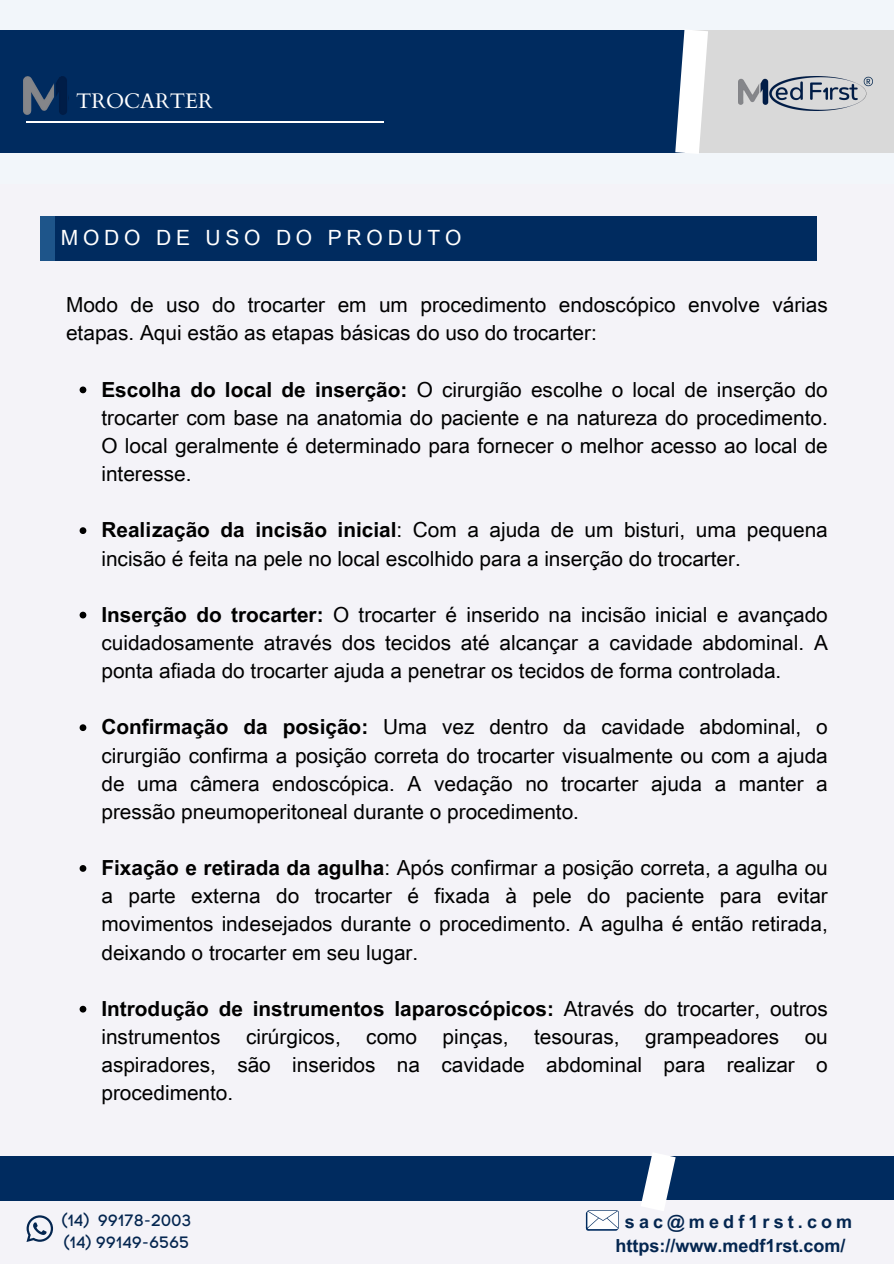
<style>
.page{position:relative;width:894px;height:1264px;background:#fff}
.page>*{position:absolute;margin:0;border:0;box-sizing:border-box;transform-origin:0 0}
.t1{font:21px "Arial Unicode MS";letter-spacing:.23em;color:#fff}
.t2{font:21px "Cardo";color:#fff}
.t3{font:20.85px/28.2px "Arial Unicode MS";color:#000;text-align:justify}
.t4{font:700 18px "Arial Unicode MS";color:#042650}
.t5{font:700 18px "Arial Unicode MS";letter-spacing:.23em;color:#042650}
.t6{font:16.35px "Code Pro Normal LC";color:#042650}
.s1{font-weight:700}
</style>
<div class="page">
<div style="left:0;top:0;width:893px;height:1263px;background:#f4f3f8"></div>
<div style="left:0;top:30px;width:694px;height:123px;background:#002b5f"></div>
<div style="left:0;top:1156px;width:656px;height:45px;background:#002b5f"></div>
<div style="left:653px;top:1156px;width:240px;height:44px;background:#002b5f"></div>
<div style="left:685px;top:30px;width:208px;height:123px;background:#d9d9d9"></div>
<svg style="left:675px;top:30px;width:33px;height:123px"></svg>
<svg style="left:641px;top:1153px;width:35px;height:58px"></svg>
<svg style="left:26px;top:1215px;width:27px;height:26px"></svg>
<svg style="left:585px;top:1210px;width:33px;height:20px"></svg>
<img style="left:738px;top:76px;width:134px;height:34px">
<img style="left:23px;top:76px;width:44px;height:39px">
<hr style="left:26px;top:121px;width:357px;height:1px;background:#fff">
<div style="left:40px;top:216px;width:18px;height:44px;background:#1e558a"></div>
<div style="left:55px;top:216px;width:761px;height:44px;background:#002b5f"></div>
<svg style="left:80px;top:386px;width:6px;height:7px"></svg>
<svg style="left:80px;top:527px;width:6px;height:7px"></svg>
<svg style="left:80px;top:611px;width:6px;height:7px"></svg>
<svg style="left:80px;top:724px;width:6px;height:7px"></svg>
<svg style="left:80px;top:865px;width:6px;height:6px"></svg>
<svg style="left:80px;top:1005px;width:6px;height:7px"></svg>
<h1 class="t2" style="left:76px;top:87px;width:138px">TROCARTER</h1>
<p class="t1" style="left:61px;top:223px;width:402px">MODO DE USO DO PRODUTO</p>
<p class="t3" style="left:66px;top:290px;width:763px">Modo de uso do trocarter em um procedimento endoscópico envolve várias etapas. Aqui estão as etapas básicas do uso do trocarter:</p>
<p class="t3" style="left:101px;top:374px;width:727px"><span class="s1">Escolha do local de inserção:</span> O cirurgião escolhe o local de inserção do trocarter com base na anatomia do paciente e na natureza do procedimento.<br>O local geralmente é determinado para fornecer o melhor acesso ao local de interesse.</p>
<p class="t3" style="left:101px;top:515px;width:727px"><span class="s1">Realização da incisão inicial</span>: Com a ajuda de um bisturi, uma pequena incisão é feita na pele no local escolhido para a inserção do trocarter.</p>
<p class="t3" style="left:101px;top:599px;width:727px"><span class="s1">Inserção do trocarter:</span> O trocarter é inserido na incisão inicial e avançado cuidadosamente através dos tecidos até alcançar a cavidade abdominal. A ponta afiada do trocarter ajuda a penetrar os tecidos de forma controlada.</p>
<p class="t3" style="left:101px;top:712px;width:727px"><span class="s1">Confirmação da posição:</span> Uma vez dentro da cavidade abdominal, o cirurgião confirma a posição correta do trocarter visualmente ou com a ajuda de uma câmera endoscópica. A vedação no trocarter ajuda a manter a pressão pneumoperitoneal durante o procedimento.</p>
<p class="t3" style="left:101px;top:852px;width:727px"><span class="s1">Fixação e retirada da agulha</span>: Após confirmar a posição correta, a agulha ou a parte externa do trocarter é fixada à pele do paciente para evitar movimentos indesejados durante o procedimento. A agulha é então retirada, deixando o trocarter em seu lugar.</p>
<p class="t3" style="left:101px;top:993px;width:727px"><span class="s1">Introdução de instrumentos laparoscópicos:</span> Através do trocarter, outros instrumentos cirúrgicos, como pinças, tesouras, grampeadores ou aspiradores, são inseridos na cavidade abdominal para realizar o procedimento.</p>
<h1 class="t6" style="left:62px;top:1210px;width:131px">(14) 99178-2003</h1>
<h2 class="t6" style="left:64px;top:1232px;width:127px">(14) 99149-6565</h2>
<p class="t5" style="left:624px;top:1208px;width:229px">sac@medf1rst.com</p>
<p class="t4" style="left:615px;top:1232px;width:231px">https://www.medf1rst.com/</p>
</div>
